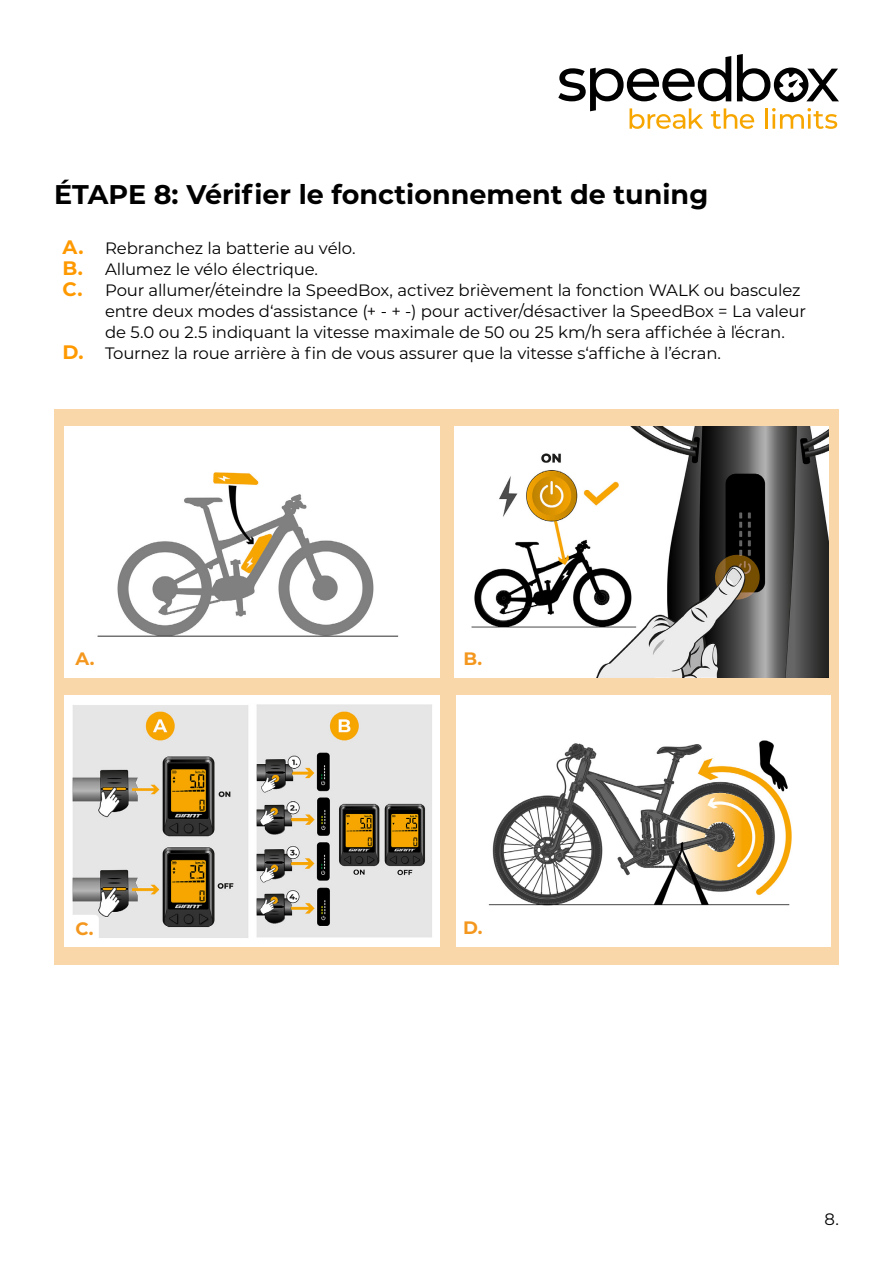
<style>
.page{position:relative;width:893px;height:1263px;background:#fff}
.page>*{position:absolute;margin:0;border:0;box-sizing:border-box;transform-origin:0 0}
.t1{font:700 27px "Montserrat";color:#000}
.t2{font:700 18px "Montserrat";color:#f4971e}
.t3{font:16.5px "Montserrat";letter-spacing:-.01em;color:#000}
.s1{font-weight:700;font-size:19.5px;color:#f90}
</style>
<div class="page">
<svg style="left:558px;top:54px;width:281px;height:75px"></svg>
<div style="left:54px;top:409px;width:785px;height:556px;background:#fad7a8"></div>
<img style="left:65px;top:427px;width:374px;height:251px">
<img style="left:455px;top:426px;width:374px;height:251px">
<img style="left:65px;top:695px;width:374px;height:251px">
<img style="left:456px;top:695px;width:374px;height:251px">
<div style="left:69px;top:646px;width:30px;height:27px;background:#fff;border-radius:4px"></div>
<div style="left:69px;top:915px;width:30px;height:26px;background:#fff;border-radius:4px"></div>
<div style="left:458px;top:915px;width:30px;height:26px;background:#fff;border-radius:4px"></div>
<h1 class="t1" style="left:54px;top:175px;width:656px">ÉTAPE 8: Vérifier le fonctionnement de tuning</h1>
<p class="t3" style="left:63px;top:237px;width:295px"><span class="s1">A.</span> Rebranchez la batterie au vélo.</p>
<p class="t3" style="left:63px;top:258px;width:257px"><span class="s1">B.</span> Allumez le vélo électrique.</p>
<p class="t3" style="left:63px;top:279px;width:739px"><span class="s1">C.</span> Pour allumer/éteindre la SpeedBox, activez brièvement la fonction WALK ou basculez</p>
<p class="t3" style="left:105px;top:300px;width:702px">entre deux modes d‘assistance (+ - + -) pour activer/désactiver la SpeedBox = La valeur</p>
<p class="t3" style="left:105px;top:321px;width:681px">de 5.0 ou 2.5 indiquant la vitesse maximale de 50 ou 25 km/h sera affichée à ľécran.</p>
<p class="t3" style="left:63px;top:342px;width:660px"><span class="s1">D.</span> Tournez la roue arrière à fin de vous assurer que la vitesse s‘affiche à l’écran.</p>
<p class="t2" style="left:75px;top:646px;width:21px">A.</p>
<p class="t2" style="left:75px;top:916px;width:20px">C.</p>
<p class="t2" style="left:463px;top:646px;width:20px">B.</p>
<p class="t2" style="left:463px;top:915px;width:21px">D.</p>
<p class="t3" style="left:825px;top:1207px;width:16px">8.</p>
</div>
